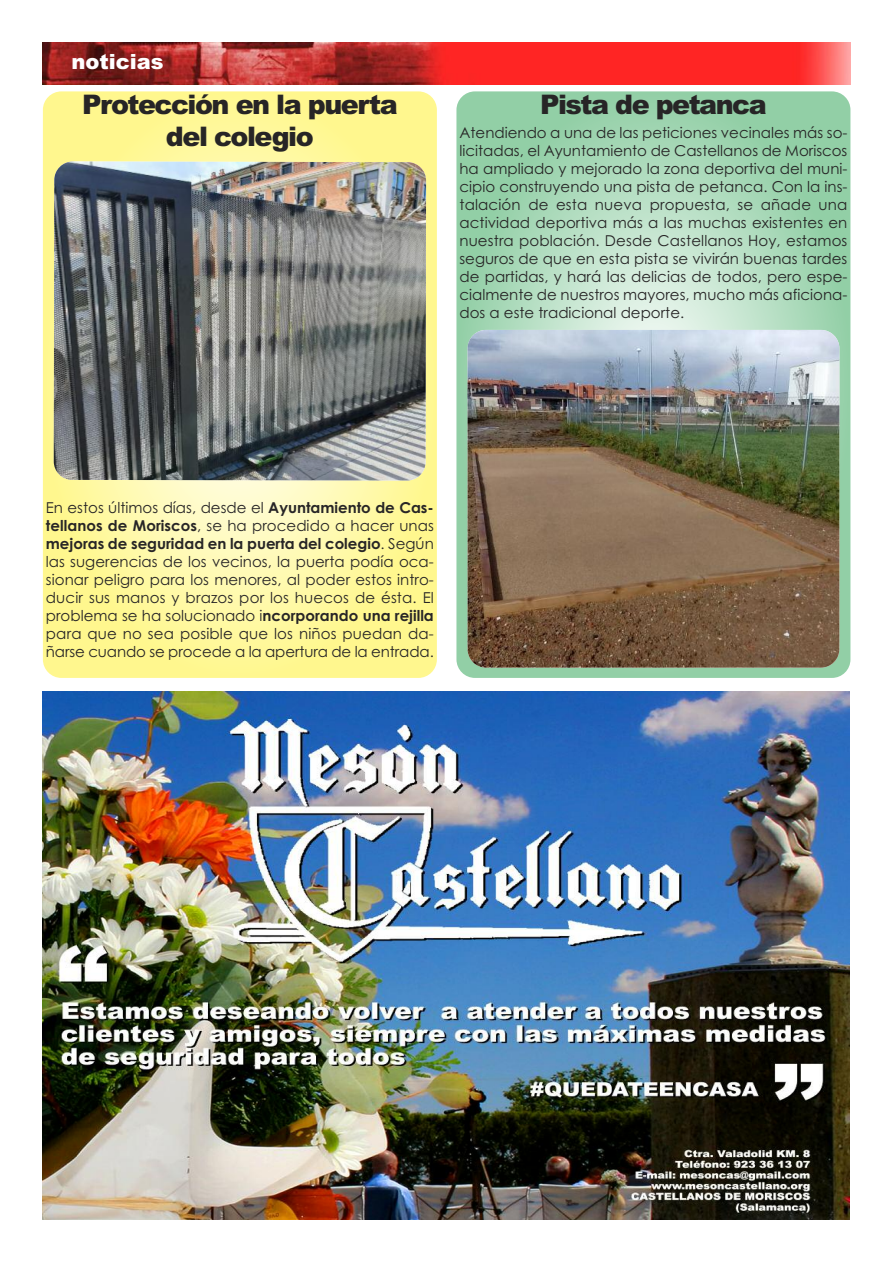
<style>
.page{position:relative;width:893px;height:1263px;background:#fff}
.page>*{position:absolute;margin:0;border:0;box-sizing:border-box;transform-origin:0 0}
.t1{font:900 27px/32.4px "Arial";letter-spacing:-.055em;color:#272526;text-align:center}
.t2{font:900 21px "Arial";color:#fff}
.t3{font:15px/18px "Century Gothic";color:#272526;text-align:justify}
.s1{font-weight:700}
</style>
<div class="page">
<img style="left:43px;top:42px;width:807px;height:43px">
<svg style="left:43px;top:91px;width:394px;height:587px;background:#fef89c"></svg>
<img style="left:43px;top:691px;width:807px;height:529px">
<img style="left:54px;top:161px;width:372px;height:320px">
<svg style="left:456px;top:91px;width:394px;height:587px;background:#a7d7b7"></svg>
<img style="left:468px;top:330px;width:371px;height:338px;border-radius:18px">
<h2 class="t2" style="left:72px;top:49px;width:94px">noticias</h2>
<h1 class="t1" style="left:82px;top:88px;width:317px">Protección en la puerta del colegio</h1>
<h1 class="t1" style="left:540px;top:88px;width:228px">Pista de petanca</h1>
<p class="t3" style="left:459px;top:124px;width:389px">Atendiendo a una de las peticiones vecinales más so&shy;licitadas, el Ayuntamiento de Castellanos de Moriscos ha ampliado y mejorado la zona deportiva del muni&shy;cipio construyendo una pista de petanca. Con la ins&shy;talación de esta nueva propuesta, se añade una actividad deportiva más a las muchas existentes en nuestra población. Desde Castellanos Hoy, estamos seguros de que en esta pista se vivirán buenas tardes de partidas, y hará las delicias de todos, pero espe&shy;cialmente de nuestros mayores, mucho más aficiona&shy;dos a este tradicional deporte.</p>
<p class="t3" style="left:46px;top:498px;width:389px">En estos últimos días, desde el <span class="s1">Ayuntamiento de Cas&shy;tellanos de Moriscos</span>, se ha procedido a hacer unas <span class="s1">mejoras de seguridad en la puerta del colegio</span>. Según las sugerencias de los vecinos, la puerta podía oca&shy;sionar peligro para los menores, al poder estos intro&shy;ducir sus manos y brazos por los huecos de ésta. El problema se ha solucionado i<span class="s1">ncorporando una rejilla </span>para que no sea posible que los niños puedan da&shy;ñarse cuando se procede a la apertura de la entrada.</p>
</div>
